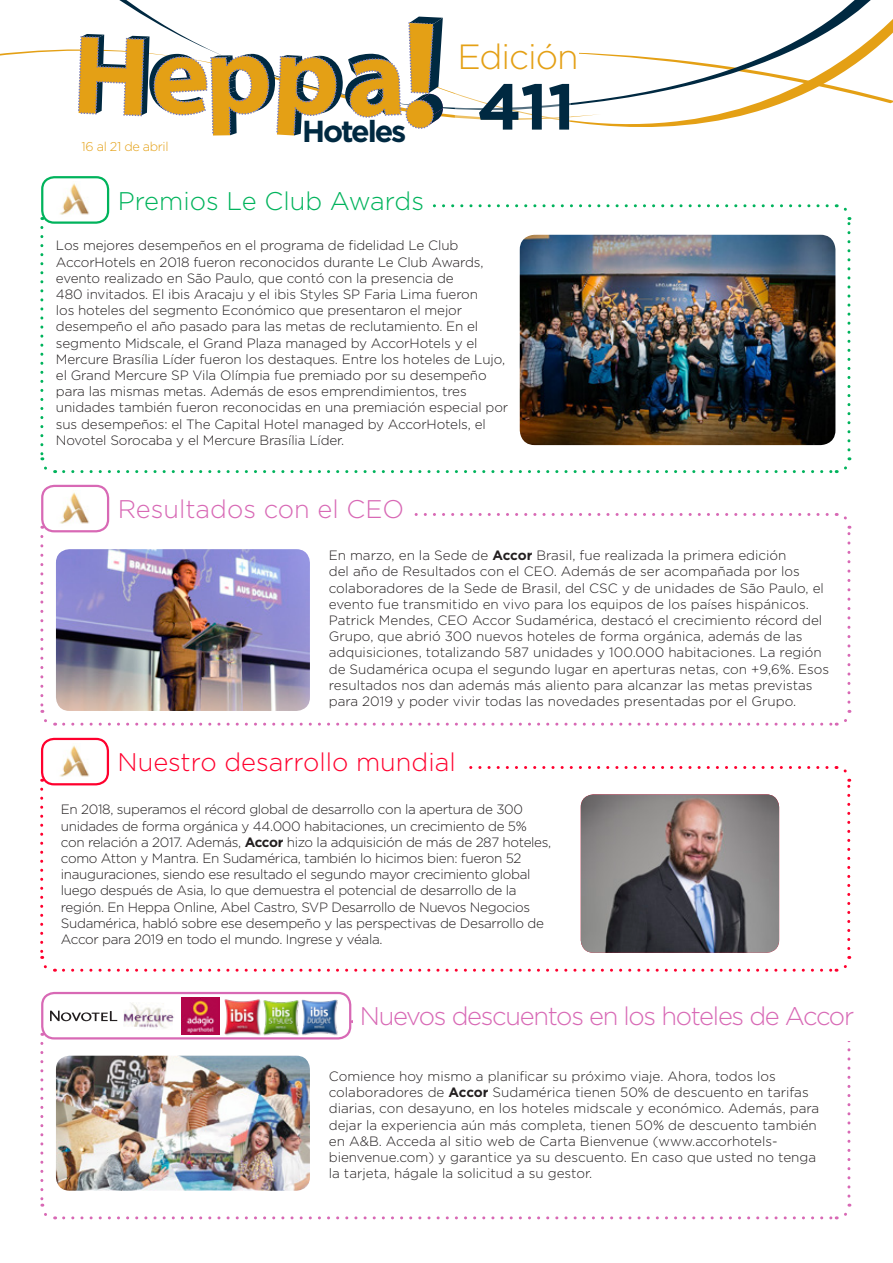
<style>
.page{position:relative;width:893px;height:1263px;background:#fff}
.page>*{position:absolute;margin:0;border:0;box-sizing:border-box;transform-origin:0 0}
.t1{font:700 64.8px "Gotham";color:#002941}
.t2{font:300 34.95px "Gotham";letter-spacing:-.03em;color:#e4a015}
.t3{font:700 30.3px "Gotham";letter-spacing:-.07em;color:#002941}
.t4{font:300 25.5px "Gotham";letter-spacing:-.05em;color:#d869b5}
.t5{font:300 25.5px "Gotham";color:#ff002e}
.t6{font:300 25.5px "Gotham";color:#00b35c}
.t7{font:300 25.5px "Gotham";color:#d869b5}
.t8{font:300 13.5px/16.2px "Gotham";letter-spacing:-.01em;color:#231f20}
.t9{font:300 12.75px "Gotham";letter-spacing:-.03em;color:#e4a015}
.s1{font-weight:700}
</style>
<div class="page">
<svg style="left:40px;top:227px;width:16px;height:247px"></svg>
<svg style="left:64px;top:457px;width:788px;height:16px"></svg>
<svg style="left:847px;top:249px;width:3px;height:201px"></svg>
<svg style="left:433px;top:204px;width:419px;height:43px"></svg>
<svg style="left:0;top:17px;width:893px;height:119px"></svg>
<div style="left:41px;top:176px;width:68px;height:48px;border:2px solid #00b35c;border-radius:12px"></div>
<img style="left:59px;top:183px;width:30px;height:32px">
<img style="left:520px;top:235px;width:315px;height:210px">
<svg style="left:40px;top:536px;width:16px;height:190px"></svg>
<svg style="left:64px;top:710px;width:788px;height:16px"></svg>
<svg style="left:836px;top:513px;width:14px;height:189px"></svg>
<svg style="left:40px;top:513px;width:787px;height:16px"></svg>
<svg style="left:40px;top:1043px;width:16px;height:177px"></svg>
<svg style="left:64px;top:1203px;width:788px;height:16px"></svg>
<svg style="left:847px;top:1041px;width:3px;height:155px"></svg>
<div style="left:42px;top:486px;width:66px;height:45px;background:#fff;border-radius:12px"></div>
<div style="left:41px;top:485px;width:68px;height:47px;border:2px solid #d869b5;border-radius:12px"></div>
<div style="left:41px;top:992px;width:310px;height:47px;border:2px solid #d869b5;border-radius:12px"></div>
<div style="left:111px;top:498px;width:300px;height:33px;background:#fff"></div>
<img style="left:59px;top:492px;width:30px;height:32px">
<img style="left:56px;top:549px;width:254px;height:162px">
<img style="left:56px;top:1056px;width:254px;height:135px">
<svg style="left:40px;top:789px;width:15px;height:183px"></svg>
<svg style="left:63px;top:956px;width:789px;height:16px"></svg>
<svg style="left:836px;top:766px;width:14px;height:182px"></svg>
<svg style="left:40px;top:766px;width:787px;height:16px"></svg>
<div style="left:42px;top:739px;width:66px;height:45px;background:#fff;border-radius:12px"></div>
<div style="left:41px;top:738px;width:68px;height:47px;border:2px solid #ff002e;border-radius:12px"></div>
<div style="left:111px;top:751px;width:355px;height:36px;background:#fff"></div>
<img style="left:59px;top:745px;width:30px;height:32px">
<img style="left:581px;top:794px;width:198px;height:159px">
<svg style="left:40px;top:1011px;width:313px;height:25px"></svg>
<img style="left:301px;top:1000px;width:40px;height:37px">
<img style="left:263px;top:1000px;width:37px;height:35px">
<img style="left:123px;top:1003px;width:51px;height:26px">
<img style="left:182px;top:997px;width:37px;height:38px">
<img style="left:224px;top:999px;width:38px;height:36px">
<p class="t9" style="left:82px;top:139px;width:88px">16 al 21 de abril</p>
<h3 class="t3" style="left:302px;top:111px;width:106px">Hoteles</h3>
<h2 class="t2" style="left:457px;top:34px;width:123px">Edición</h2>
<h1 class="t1" style="left:477px;top:64px;width:100px">411</h1>
<h3 class="t6" style="left:118px;top:184px;width:308px">Premios Le Club Awards</h3>
<p class="t8" style="left:56px;top:237px;width:454px">Los mejores desempeños en el programa de fidelidad Le Club AccorHotels en 2018 fueron reconocidos durante Le Club Awards, evento realizado en São Paulo, que contó con la presencia de<br>480 invitados. El ibis Aracaju y el ibis Styles SP Faria Lima fueron<br>los hoteles del segmento Económico que presentaron el mejor desempeño el año pasado para las metas de reclutamiento. En el segmento Midscale, el Grand Plaza managed by AccorHotels y el Mercure Brasília Líder fueron los destaques. Entre los hoteles de Lujo, el Grand Mercure SP Vila Olímpia fue premiado por su desempeño para las mismas metas. Además de esos emprendimientos, tres unidades también fueron reconocidas en una premiación especial por sus desempeños: el The Capital Hotel managed by AccorHotels, el Novotel Sorocaba y el Mercure Brasília Líder.</p>
<h3 class="t7" style="left:118px;top:493px;width:288px">Resultados con el CEO</h3>
<p class="t8" style="left:329px;top:547px;width:502px">En marzo, en la Sede de <span class="s1">Accor</span> Brasil, fue realizada la primera edición<br>del año de Resultados con el CEO. Además de ser acompañada por los colaboradores de la Sede de Brasil, del CSC y de unidades de São Paulo, el evento fue transmitido en vivo para los equipos de los países hispánicos.<br>Patrick Mendes, CEO Accor Sudamérica, destacó el crecimiento récord del Grupo, que abrió 300 nuevos hoteles de forma orgánica, además de las adquisiciones, totalizando 587 unidades y 100.000 habitaciones. La región de Sudamérica ocupa el segundo lugar en aperturas netas, con +9,6%. Esos resultados nos dan además más aliento para alcanzar las metas previstas para 2019 y poder vivir todas las novedades presentadas por el Grupo.</p>
<h3 class="t5" style="left:118px;top:746px;width:340px">Nuestro desarrollo mundial</h3>
<p class="t8" style="left:61px;top:801px;width:492px">En 2018, superamos el récord global de desarrollo con la apertura de 300 unidades de forma orgánica y 44.000 habitaciones, un crecimiento de 5% con relación a 2017. Además, <span class="s1">Accor</span> hizo la adquisición de más de 287 hoteles, como Atton y Mantra. En Sudamérica, también lo hicimos bien: fueron 52 inauguraciones, siendo ese resultado el segundo mayor crecimiento global luego después de Asia, lo que demuestra el potencial de desarrollo de la región. En Heppa Online, Abel Castro, SVP Desarrollo de Nuevos Negocios Sudamérica, habló sobre ese desempeño y las perspectivas de Desarrollo de Accor para 2019 en todo el mundo. Ingrese y véala.</p>
<h3 class="t4" style="left:360px;top:1000px;width:496px">Nuevos descuentos en los hoteles de Accor</h3>
<p class="t8" style="left:329px;top:1068px;width:492px">Comience hoy mismo a planificar su próximo viaje. Ahora, todos los colaboradores de <span class="s1">Accor</span> Sudamérica tienen 50% de descuento en tarifas diarias, con desayuno, en los hoteles midscale y económico. Además, para dejar la experiencia aún más completa, tienen 50% de descuento también en A&amp;B. Acceda al sitio web de Carta Bienvenue (www.accorhotels&shy;bienvenue.com) y garantice ya su descuento. En caso que usted no tenga la tarjeta, hágale la solicitud a su gestor.</p>
</div>
